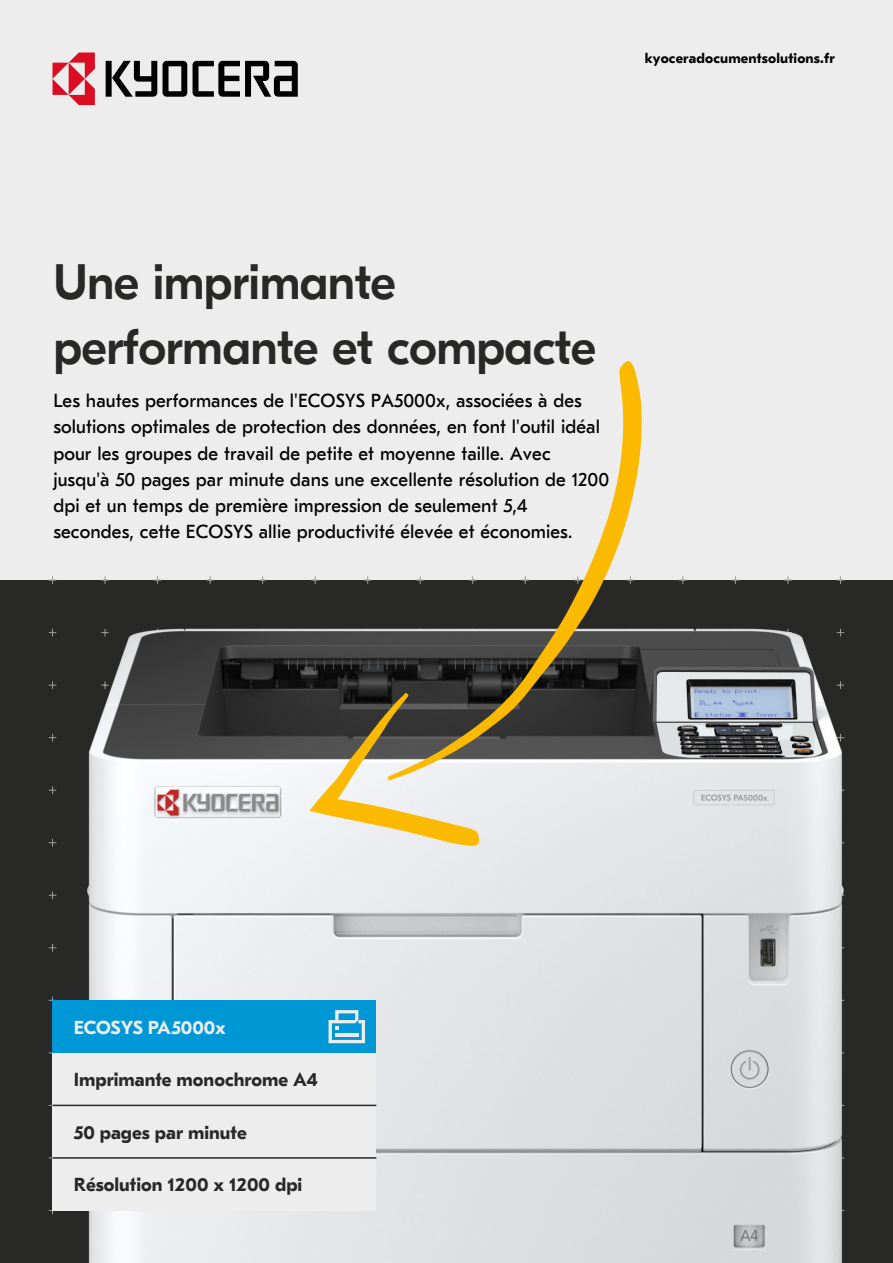
<style>
.page{position:relative;width:893px;height:1263px;background:#ededed}
.page>*{position:absolute;margin:0;border:0;box-sizing:border-box;transform-origin:0 0}
.t1{font:500 49.5px/65.1px "GT Eesti Pro Display";letter-spacing:-.01em;color:#282827}
.t2{font:18.75px/26.2px "GT Eesti Pro Text";letter-spacing:.005em;color:#000}
.t3{font:700 18.75px "GT Eesti Pro Text";color:#282827}
.t4{font:700 18.75px "GT Eesti Pro Text";color:#282827}
.t5{font:700 18.75px "GT Eesti Pro Text";letter-spacing:-.01em;color:#ededed}
.t6{font:700 14.25px "GT Eesti Pro Text";letter-spacing:.01em;color:#000}
.s1{font-style:inherit}
</style>
<div class="page">
<div style="left:0;top:580px;width:893px;height:683px;background:#282827"></div>
<svg style="left:193px;top:61px;width:105px;height:36px"></svg>
<svg style="left:163px;top:61px;width:24px;height:36px"></svg>
<svg style="left:106px;top:61px;width:51px;height:36px"></svg>
<svg style="left:53px;top:53px;width:42px;height:52px"></svg>
<img style="left:48px;top:628px;width:797px;height:635px">
<div style="left:53px;top:1158px;width:323px;height:52px;background:#ededed"></div>
<div style="left:53px;top:1105px;width:323px;height:53px;background:#ededed"></div>
<div style="left:53px;top:1053px;width:323px;height:52px;background:#ededed"></div>
<div style="left:53px;top:1000px;width:323px;height:53px;background:#0097d7"></div>
<hr style="left:53px;top:1105px;width:323px;height:1px;background:#282827">
<hr style="left:53px;top:1157px;width:323px;height:2px;background:#282827">
<svg style="left:329px;top:1010px;width:36px;height:33px"></svg>
<svg style="left:387px;top:361px;width:255px;height:419px"></svg>
<svg style="left:309px;top:693px;width:170px;height:153px"></svg>
<p class="t6" style="left:645px;top:51px;width:191px">kyoceradocumentsolutions.fr</p>
<h1 class="t1" style="left:53px;top:251px;width:544px">Une imprimante performante et compacte</h1>
<p class="t2" style="left:53px;top:388px;width:558px">Les hautes performances de l'ECOSYS PA5000x, associées à des solutions optimales de protection des données, en font l'outil idéal pour les groupes de travail de petite et moyenne taille. Avec jusqu'à 50 pages par minute dans une excellente résolution de 1200 dpi et un temps de première impression de seulement 5,4 secondes, cette ECOSYS allie productivité élevée et économies.</p>
<p class="t5" style="left:74px;top:1017px;width:154px">ECOSYS PA5000x</p>
<p class="t4" style="left:74px;top:1069px;width:246px">Imprimante monochrome A4</p>
<p class="t3" style="left:74px;top:1122px;width:174px">50 pages p<span class="s1">a</span>r minute</p>
<p class="t3" style="left:74px;top:1174px;width:230px"><span class="s1">Résolution</span> 1200 x 1200 dpi</p>
</div>
